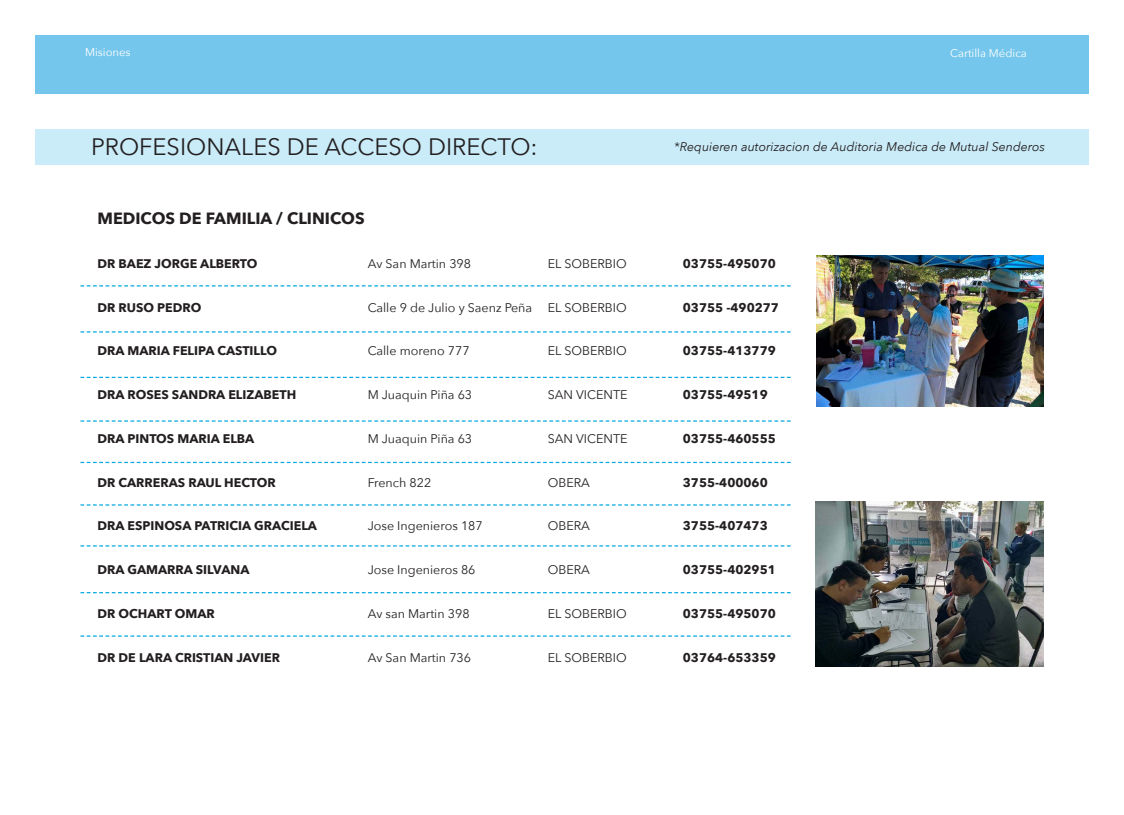
<style>
.page{position:relative;width:1124px;height:815px;background:#fff}
.page>*{position:absolute;margin:0;border:0;box-sizing:border-box;transform-origin:0 0}
.t1{font:23.75px "Avenir Next";color:#231f20}
.t2{font:700 16.25px "Avenir Next";color:#231f20}
.t3{font:700 12.5px "Avenir Next";color:#231f20}
.t4{font:12.5px "Avenir Next";color:#231f20}
.t5{font:italic 12.5px "Avenir Next";color:#231f20}
.t6{font:11.25px "Avenir Next";color:#fff}
</style>
<div class="page">
<div style="left:35px;top:130px;width:1053px;height:35px;background:#caebf8"></div>
<div style="left:35px;top:35px;width:1053px;height:59px;background:#74c6ec"></div>
<svg style="left:80px;top:285px;width:710px;height:1px"></svg>
<svg style="left:80px;top:331px;width:710px;height:2px"></svg>
<svg style="left:80px;top:377px;width:710px;height:1px"></svg>
<svg style="left:80px;top:420px;width:710px;height:2px"></svg>
<svg style="left:80px;top:462px;width:710px;height:1px"></svg>
<svg style="left:80px;top:504px;width:710px;height:2px"></svg>
<svg style="left:80px;top:545px;width:710px;height:2px"></svg>
<svg style="left:80px;top:592px;width:710px;height:1px"></svg>
<svg style="left:80px;top:635px;width:710px;height:2px"></svg>
<img style="left:816px;top:255px;width:227px;height:151px">
<img style="left:815px;top:501px;width:228px;height:165px">
<p class="t6" style="left:85px;top:42px;width:47px">Misiones</p>
<p class="t6" style="left:950px;top:44px;width:78px">Cartilla Médica</p>
<h1 class="t1" style="left:91px;top:127px;width:448px">PROFESIONALES DE ACCESO DIRECTO:</h1>
<p class="t5" style="left:674px;top:136px;width:372px">*Requieren autorizacion de Auditoria Medica de Mutual Senderos</p>
<h2 class="t2" style="left:97px;top:204px;width:268px">MEDICOS DE FAMILIA / CLINICOS</h2>
<p class="t3" style="left:97px;top:253px;width:161px">DR BAEZ JORGE ALBERTO</p>
<p class="t4" style="left:367px;top:253px;width:105px">Av San Martin 398</p>
<p class="t4" style="left:547px;top:253px;width:80px">EL SOBERBIO</p>
<p class="t3" style="left:682px;top:253px;width:94px">03755-495070</p>
<p class="t3" style="left:97px;top:296px;width:105px">DR RUSO PEDRO</p>
<p class="t4" style="left:367px;top:297px;width:260px">Calle 9 de Julio y Saenz Peña EL SOBERBIO</p>
<p class="t3" style="left:682px;top:296px;width:98px">03755 -490277</p>
<p class="t3" style="left:97px;top:340px;width:181px">DRA MARIA FELIPA CASTILLO</p>
<p class="t4" style="left:367px;top:340px;width:103px">Calle moreno 777</p>
<p class="t4" style="left:547px;top:340px;width:80px">EL SOBERBIO</p>
<p class="t3" style="left:682px;top:340px;width:94px">03755-413779</p>
<p class="t3" style="left:97px;top:384px;width:200px">DRA ROSES SANDRA ELIZABETH</p>
<p class="t4" style="left:367px;top:384px;width:106px">M Juaquin Piña 63</p>
<p class="t4" style="left:547px;top:384px;width:81px">SAN VICENTE</p>
<p class="t3" style="left:682px;top:384px;width:86px">03755-49519</p>
<p class="t3" style="left:97px;top:428px;width:158px">DRA PINTOS MARIA ELBA</p>
<p class="t4" style="left:367px;top:428px;width:106px">M Juaquin Piña 63</p>
<p class="t4" style="left:547px;top:428px;width:81px">SAN VICENTE</p>
<p class="t3" style="left:682px;top:428px;width:94px">03755-460555</p>
<p class="t3" style="left:97px;top:471px;width:180px">DR CARRERAS RAUL HECTOR</p>
<p class="t4" style="left:367px;top:472px;width:65px">French 822</p>
<p class="t4" style="left:547px;top:472px;width:44px">OBERA</p>
<p class="t3" style="left:682px;top:471px;width:86px">3755-400060</p>
<p class="t3" style="left:97px;top:515px;width:221px">DRA ESPINOSA PATRICIA GRACIELA</p>
<p class="t4" style="left:367px;top:515px;width:117px">Jose Ingenieros 187</p>
<p class="t4" style="left:547px;top:515px;width:44px">OBERA</p>
<p class="t3" style="left:682px;top:515px;width:86px">3755-407473</p>
<p class="t3" style="left:97px;top:559px;width:153px">DRA GAMARRA SILVANA</p>
<p class="t4" style="left:367px;top:559px;width:109px">Jose Ingenieros 86</p>
<p class="t4" style="left:547px;top:559px;width:44px">OBERA</p>
<p class="t3" style="left:682px;top:559px;width:94px">03755-402951</p>
<p class="t3" style="left:97px;top:603px;width:119px">DR OCHART OMAR</p>
<p class="t4" style="left:367px;top:603px;width:103px">Av san Martin 398</p>
<p class="t4" style="left:547px;top:603px;width:80px">EL SOBERBIO</p>
<p class="t3" style="left:682px;top:603px;width:94px">03755-495070</p>
<p class="t3" style="left:97px;top:646px;width:184px">DR DE LARA CRISTIAN JAVIER</p>
<p class="t4" style="left:367px;top:647px;width:105px">Av San Martin 736</p>
<p class="t4" style="left:547px;top:647px;width:80px">EL SOBERBIO</p>
<p class="t3" style="left:682px;top:646px;width:94px">03764-653359</p>
</div>
